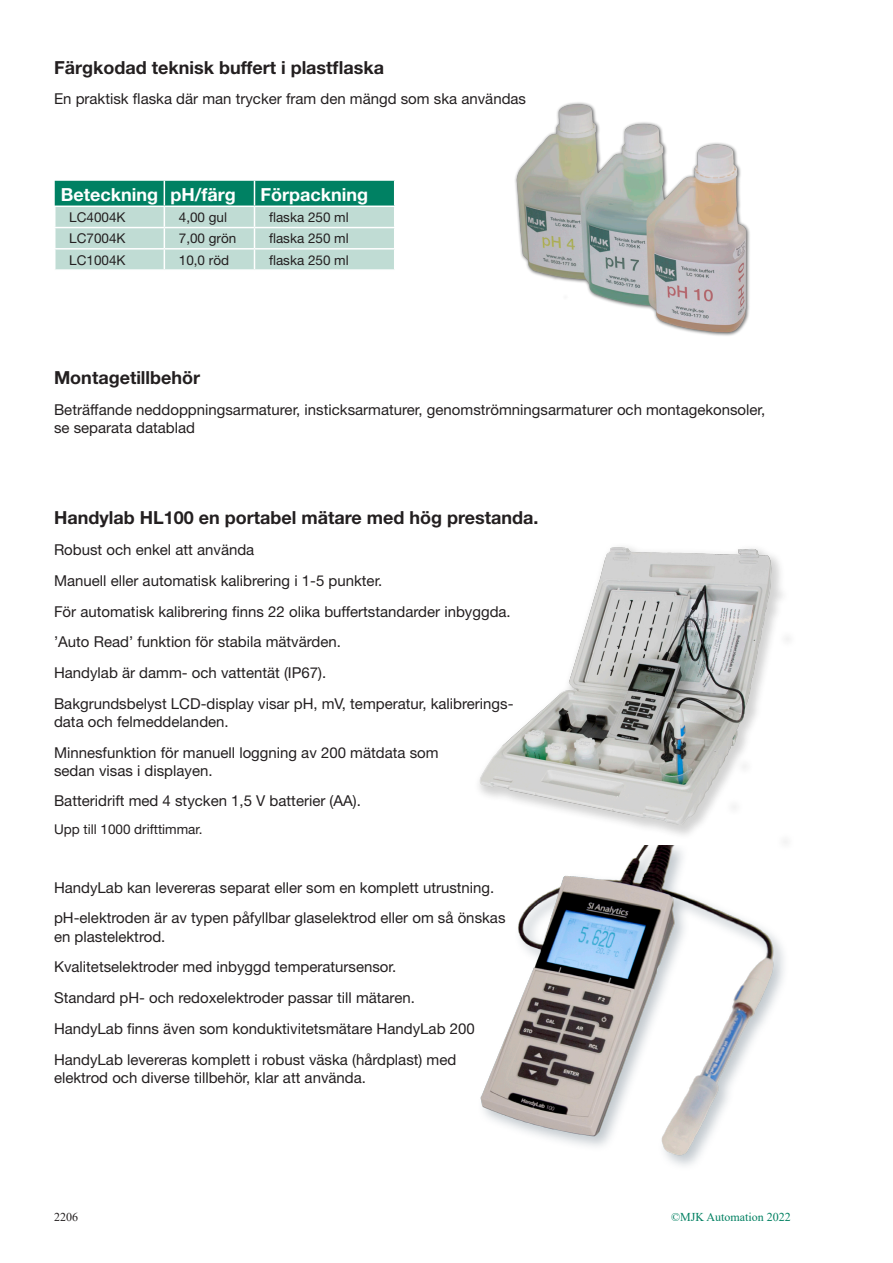
<style>
.page{position:relative;width:893px;height:1263px;background:#fff}
.page>*{position:absolute;margin:0;border:0;box-sizing:border-box;transform-origin:0 0}
.t1{font:700 18px "Helvetica Neue";color:#231f20}
.t2{font:700 18px "Helvetica Neue";color:#fff}
.t3{font:15px/30.8px "Helvetica Neue";color:#231f20}
.t4{font:13.5px "Helvetica Neue";color:#231f20}
.t5{font:12px "Times New Roman";color:#008061}
.t6{font:12px "Times New Roman";color:#231f20}
</style>
<div class="page">
<img style="left:479px;top:547px;width:310px;height:296px">
<img style="left:480px;top:845px;width:304px;height:321px">
<img style="left:515px;top:102px;width:235px;height:234px">
<svg style="left:54px;top:181px;width:341px;height:88px;background:#8fc5b7"></svg>
<p class="t1" style="left:54px;top:56px;width:332px">Färgkodad teknisk buffert i plastflaska</p>
<p class="t3" style="left:54px;top:83px;width:474px">En praktisk flaska där man trycker fram den mängd som ska användas</p>
<p class="t2" style="left:61px;top:183px;width:176px">Beteckning pH/färg</p>
<p class="t2" style="left:260px;top:183px;width:109px">Förpackning</p>
<p class="t4" style="left:69px;top:209px;width:58px">LC4004K</p>
<p class="t4" style="left:179px;top:209px;width:50px">4,00 gul</p>
<p class="t4" style="left:269px;top:209px;width:81px">flaska 250 ml</p>
<p class="t4" style="left:69px;top:231px;width:58px">LC7004K</p>
<p class="t4" style="left:179px;top:231px;width:59px">7,00 grön</p>
<p class="t4" style="left:269px;top:231px;width:81px">flaska 250 ml</p>
<p class="t4" style="left:69px;top:252px;width:58px">LC1004K</p>
<p class="t4" style="left:179px;top:252px;width:52px">10,0 röd</p>
<p class="t4" style="left:269px;top:252px;width:81px">flaska 250 ml</p>
<p class="t1" style="left:54px;top:366px;width:148px">Montagetillbehör</p>
<p class="t3" style="left:54px;top:400px;width:713px;line-height:18px">Beträffande neddoppningsarmaturer, insticksarmaturer, genomströmningsarmaturer och montagekonsoler, se separata datablad</p>
<p class="t1" style="left:54px;top:507px;width:486px">Handylab HL100 en portabel mätare med hög prestanda.</p>
<p class="t3" style="left:54px;top:534px;width:461px">Robust och enkel att använda<br>Manuell eller automatisk kalibrering i 1-5 punkter.<br>För automatisk kalibrering finns 22 olika buffertstandarder inbyggda. ’Auto Read’ funktion för stabila mätvärden.<br>Handylab är damm- och vattentät (IP67).<br>Bakgrundsbelyst LCD-display visar pH, mV, temperatur, kalibrerings-</p>
<p class="t3" style="left:54px;top:706px;width:386px">data och felmeddelanden.<br>Minnesfunktion för manuell loggning av 200 mätdata som</p>
<p class="t3" style="left:54px;top:755px;width:309px">sedan visas i displayen.<br>Batteridrift med 4 stycken 1,5 V batterier (AA).</p>
<p class="t4" style="left:54px;top:821px;width:150px">Upp till 1000 drifttimmar.</p>
<p class="t3" style="left:54px;top:872px;width:453px">HandyLab kan levereras separat eller som en komplett utrustning. pH-elektroden är av typen påfyllbar glaselektrod eller om så önskas</p>
<p class="t3" style="left:54px;top:920px;width:422px">en plastelektrod.<br>Kvalitetselektroder med inbyggd temperatursensor.<br>Standard pH- och redoxelektroder passar till mätaren.<br>HandyLab finns även som konduktivitetsmätare HandyLab 200<br>HandyLab levereras komplett i robust väska (hårdplast) med</p>
<p class="t3" style="left:54px;top:1061px;width:314px">elektrod och diverse tillbehör, klar att använda.</p>
<p class="t6" style="left:54px;top:1209px;width:25px">2206</p>
<p class="t5" style="left:671px;top:1209px;width:121px">©MJK Automation 2022</p>
</div>
